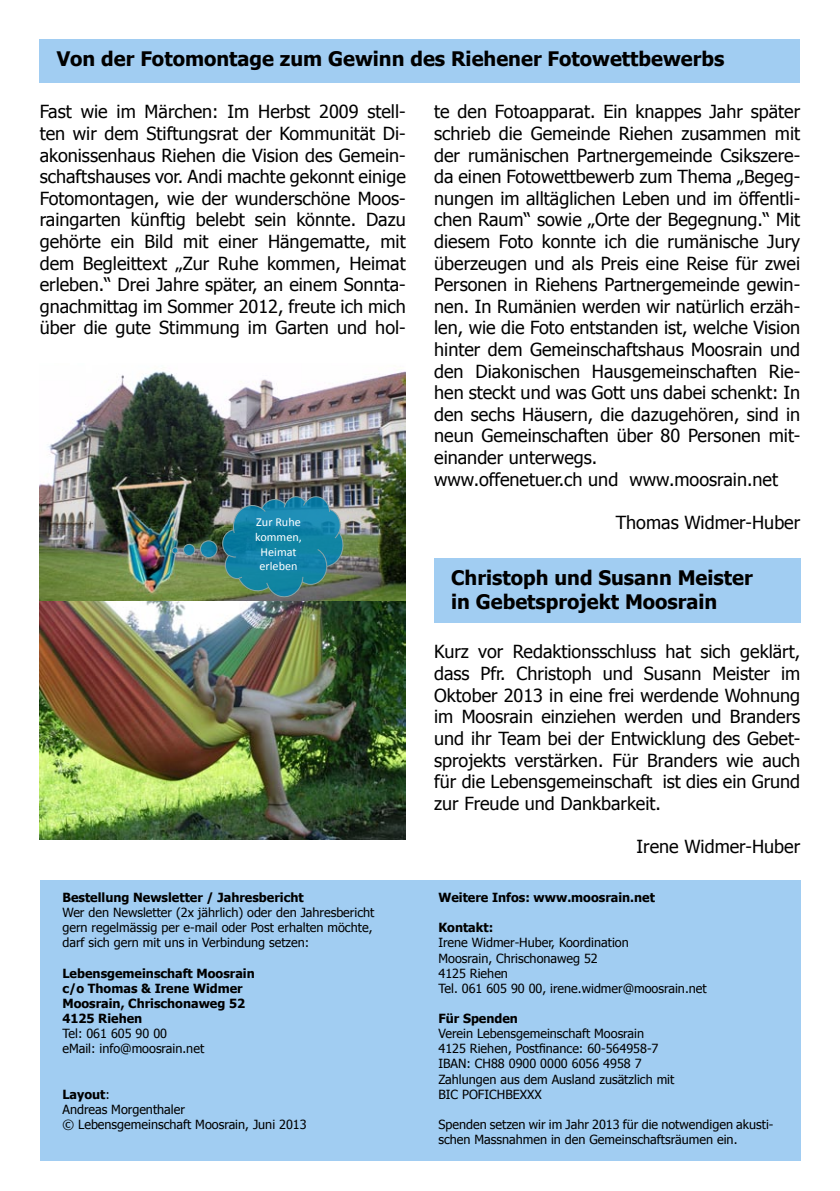
<style>
.page{position:relative;width:840px;height:1191px;background:#fff}
.page>*{position:absolute;margin:0;border:0;box-sizing:border-box;transform-origin:0 0}
.Titel_1-zeilig__ganz_oben{font:700 20px "Tahoma";color:#000}
.Grundtext{font:700 20px/24px "Tahoma";color:#000}
.Grundtext-2{font:18px/21.6px "Tahoma";color:#000;text-align:justify}
.Grundtext_ohne_Einzug{font:12.6px/15.2px "Tahoma";color:#000}
.Grundtext_ohne_Einzug-2{font:700 12.6px "Tahoma";color:#000}
.Seitentitel{font:700 12.6px "Tahoma";color:#000}
.t1{font:12.2px/14.6px "Calibri";color:#fff;text-align:center}
.s1{font-weight:400}
</style>
<div class="page">
<div style="left:40px;top:40px;width:759px;height:43px;background:#a1cdf2"></div>
<img style="left:40px;top:371px;width:365px;height:468px">
<svg style="left:172px;top:547px;width:6px;height:6px"></svg>
<div style="left:183px;top:544px;width:11px;height:11px;background:#1484ac;border-radius:50%"></div>
<div style="left:200px;top:541px;width:17px;height:16px;background:#0084b4;border-radius:50%;opacity:.85"></div>
<div style="left:172px;top:547px;width:6px;height:7px;border:1px solid #89a4a7;border-radius:50%"></div>
<div style="left:183px;top:544px;width:12px;height:12px;border:1px solid #89a4a7;border-radius:50%"></div>
<div style="left:200px;top:540px;width:17px;height:18px;border:1px solid #89a4a7;border-radius:50%"></div>
<svg style="left:221px;top:495px;width:124px;height:104px;background:#308093"></svg>
<div style="left:40px;top:880px;width:759px;height:281px;background:#a1cdf2"></div>
<div style="left:434px;top:558px;width:365px;height:65px;background:#a1cdf2"></div>
<p class="Titel_1-zeilig__ganz_oben" style="left:57px;top:45px;width:669px">Von der Fotomontage zum Gewinn des Riehener Fotowettbewerbs</p>
<p class="Grundtext-2" style="left:40px;top:100px;width:367px">Fast wie im Märchen: Im Herbst 2009 stell&shy;ten wir dem Stiftungsrat der Kommunität Di&shy;akonissenhaus Riehen die Vision des Gemein&shy;schaftshauses vor. Andi machte gekonnt einige Fotomontagen, wie der wunderschöne Moos&shy;raingarten künftig belebt sein könnte. Dazu gehörte ein Bild mit einer Hängematte, mit dem Begleittext „Zur Ruhe kommen, Heimat erleben.“ Drei Jahre später, an einem Sonnta&shy;gnachmittag im Sommer 2012, freute ich mich über die gute Stimmung im Garten und hol-</p>
<p class="Grundtext-2" style="left:434px;top:100px;width:367px">te den Fotoapparat. Ein knappes Jahr später schrieb die Gemeinde Riehen zusammen mit der rumänischen Partnergemeinde Csikszere&shy;da einen Fotowettbewerb zum Thema „Begeg&shy;nungen im alltäglichen Leben und im öffentli&shy;chen Raum“ sowie „Orte der Begegnung.“ Mit diesem Foto konnte ich die rumänische Jury überzeugen und als Preis eine Reise für zwei Personen in Riehens Partnergemeinde gewin&shy;nen. In Rumänien werden wir natürlich erzäh&shy;len, wie die Foto entstanden ist, welche Vision hinter dem Gemeinschaftshaus Moosrain und den Diakonischen Hausgemeinschaften Rie&shy;hen steckt und was Gott uns dabei schenkt: In den sechs Häusern, die dazugehören, sind in neun Gemeinschaften über 80 Personen mit&shy;einander unterwegs.</p>
<p class="Grundtext-2" style="left:434px;top:467px;width:345px">www.offenetuer.ch und www.moosrain.net</p>
<p class="t1" style="left:256px;top:515px;width:46px">Zur Ruhe</p>
<p class="Grundtext-2" style="left:615px;top:510px;width:186px">Thomas Widmer-Huber</p>
<p class="t1" style="left:255px;top:529px;width:48px">kommen,<br>Heimat erleben</p>
<p class="Grundtext" style="left:451px;top:564px;width:303px">Christoph und Susann Meister in Gebetsprojekt Moosrain</p>
<p class="Seitentitel" style="left:62px;top:888px;width:243px">Bestellung Newsletter / Jahresbericht</p>
<p class="Grundtext_ohne_Einzug" style="left:62px;top:904px;width:313px">Wer den Newsletter (2x jährlich) oder den Jahresbericht gern regelmässig per e-mail oder Post erhalten möchte, darf sich gern mit uns in Verbindung setzen:</p>
<p class="Grundtext_ohne_Einzug-2" style="left:62px;top:964px;width:194px">Lebensgemeinschaft Moosrain</p>
<p class="Grundtext_ohne_Einzug-2" style="left:62px;top:979px;width:182px">c/o Thomas &amp; Irene Widmer</p>
<p class="Grundtext_ohne_Einzug-2" style="left:62px;top:994px;width:184px">Moosrain, Chrischonaweg 52</p>
<p class="Grundtext_ohne_Einzug-2" style="left:62px;top:1009px;width:81px">4125 Riehen</p>
<p class="Grundtext_ohne_Einzug" style="left:62px;top:1025px;width:106px">Tel: 061 605 90 00</p>
<p class="Grundtext_ohne_Einzug" style="left:62px;top:1040px;width:143px">eMail: info@moosrain.net</p>
<p class="Grundtext_ohne_Einzug-2" style="left:62px;top:1085px;width:49px">Layout<span class="s1">:</span></p>
<p class="Grundtext_ohne_Einzug" style="left:62px;top:1101px;width:124px">Andreas Morgenthaler</p>
<p class="Grundtext_ohne_Einzug" style="left:62px;top:1116px;width:245px">© Lebensgemeinschaft Moosrain, Juni 2013</p>
<p class="Grundtext-2" style="left:434px;top:640px;width:367px">Kurz vor Redaktionsschluss hat sich geklärt, dass Pfr. Christoph und Susann Meister im Oktober 2013 in eine frei werdende Wohnung im Moosrain einziehen werden und Branders und ihr Team bei der Entwicklung des Gebet&shy;sprojekts verstärken. Für Branders wie auch für die Lebensgemeinschaft ist dies ein Grund zur Freude und Dankbarkeit.</p>
<p class="Grundtext-2" style="left:636px;top:834px;width:165px">Irene Widmer-Huber</p>
<p class="Seitentitel" style="left:438px;top:888px;width:218px">Weitere Infos: www.moosrain.net</p>
<p class="Seitentitel" style="left:438px;top:919px;width:56px">Kontakt:</p>
<p class="Grundtext_ohne_Einzug" style="left:438px;top:934px;width:192px">Irene Widmer-Huber, Koordination</p>
<p class="Grundtext_ohne_Einzug" style="left:438px;top:949px;width:161px">Moosrain, Chrischonaweg 52</p>
<p class="Grundtext_ohne_Einzug" style="left:438px;top:965px;width:71px">4125 Riehen</p>
<p class="Grundtext_ohne_Einzug" style="left:438px;top:980px;width:269px">Tel. 061 605 90 00, irene.widmer@moosrain.net</p>
<p class="Seitentitel" style="left:438px;top:1009px;width:81px">Für Spenden</p>
<p class="Grundtext_ohne_Einzug" style="left:438px;top:1025px;width:207px">Verein Lebensgemeinschaft Moosrain</p>
<p class="Grundtext_ohne_Einzug" style="left:438px;top:1040px;width:221px">4125 Riehen, Postfinance: 60-564958-7</p>
<p class="Grundtext_ohne_Einzug" style="left:438px;top:1055px;width:204px">IBAN: CH88 0900 0000 6056 4958 7</p>
<p class="Grundtext_ohne_Einzug" style="left:438px;top:1070px;width:237px">Zahlungen aus dem Ausland zusätzlich mit</p>
<p class="Grundtext_ohne_Einzug" style="left:438px;top:1085px;width:105px">BIC POFICHBEXXX</p>
<p class="Grundtext_ohne_Einzug" style="left:438px;top:1116px;width:336px">Spenden setzen wir im Jahr 2013 für die notwendigen akusti&shy;schen Massnahmen in den Gemeinschaftsräumen ein.</p>
</div>
